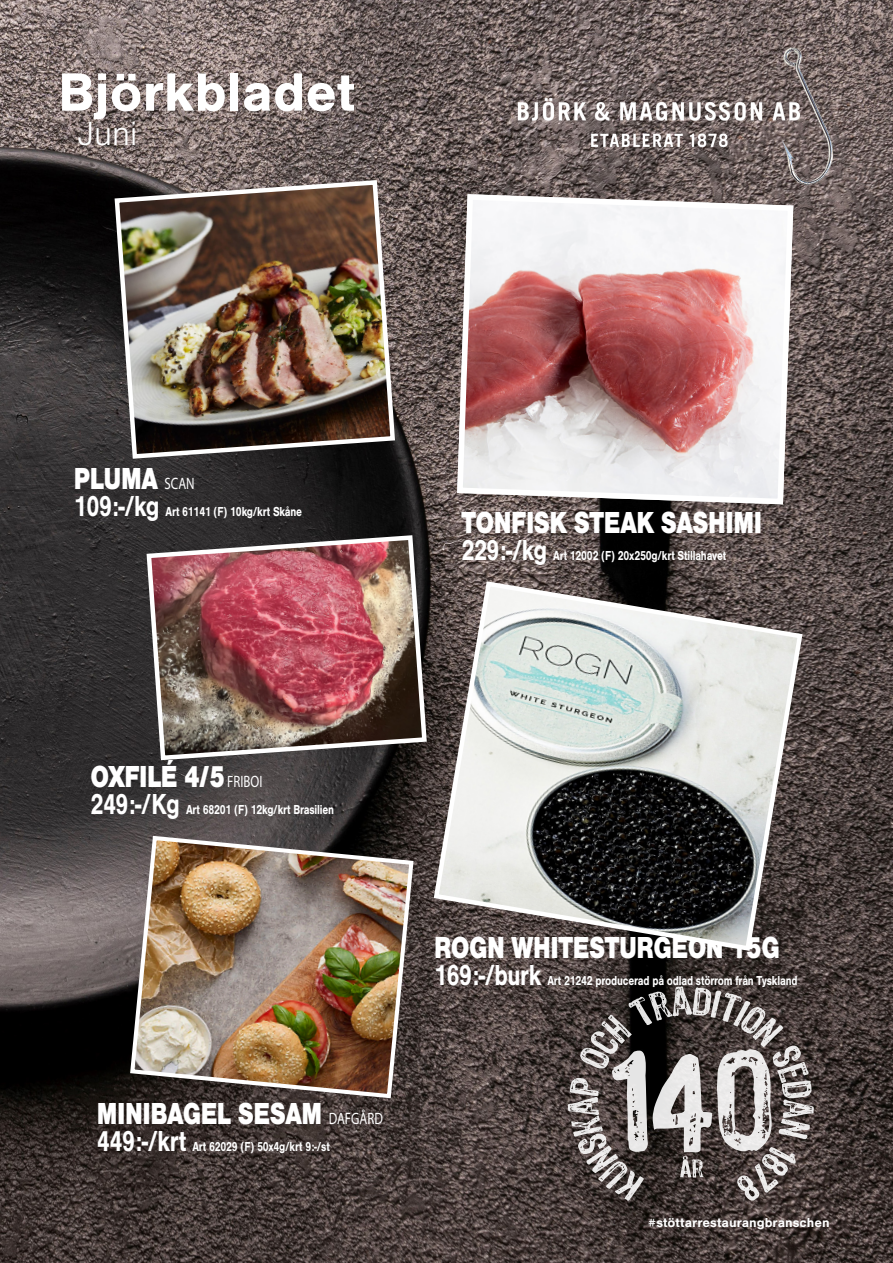
<style>
.page{position:relative;width:893px;height:1263px;background:#fff}
.page>*{position:absolute;margin:0;border:0;box-sizing:border-box;transform-origin:0 0}
.t1{font:700 55.8px "Nimbus San";color:#fff}
.t2{font:300 34.8px "Nimbus San";color:#fff}
.t3{font:900 31.5px "Nimbus San";letter-spacing:-.02em;color:#fff;scale:.78 1}
.t4{font:700 30px "Nimbus San";letter-spacing:-.02em;color:#fff;scale:.78 1}
.Styckeformat_1_-_bold{font:700 13.5px "Nimbus San";letter-spacing:-.02em;color:#fff;scale:.78 1}
.Styckeformat_1_-_bold-2{font:700 13.5px "Nimbus San";color:#fff}
.s1{font-family:"Myriad Pro";font-weight:400;font-size:16.5px}
</style>
<div class="page">
<img style="left:0;top:0;width:893px;height:1263px">
<img style="left:776px;top:42px;width:61px;height:148px">
<img style="left:582px;top:128px;width:153px;height:24px">
<img style="left:510px;top:93px;width:292px;height:34px">
<svg style="left:538px;top:1100px;width:2px;height:18px"></svg>
<svg style="left:568px;top:986px;width:246px;height:215px"></svg>
<img style="left:112px;top:178px;width:285px;height:283px">
<img style="left:144px;top:533px;width:285px;height:230px">
<img style="left:128px;top:834px;width:288px;height:266px">
<svg style="left:454px;top:191px;width:342px;height:316px"></svg>
<svg style="left:431px;top:579px;width:374px;height:374px"></svg>
<p class="t1" style="left:58px;top:61px;width:298px">Björkbladet</p>
<p class="t2" style="left:78px;top:116px;width:61px">Juni</p>
<p class="t3" style="left:74px;top:460px;width:157px">PLUMA <span class="s1">SCAN</span></p>
<p class="t4" style="left:74px;top:489px;width:111px">109:-/kg</p>
<p class="Styckeformat_1_-_bold" style="left:166px;top:504px;width:177px">Art 61141 (F) 10kg/krt Skåne</p>
<p class="t3" style="left:461px;top:505px;width:387px">TONFISK STEAK SASHIMI</p>
<p class="t4" style="left:461px;top:534px;width:111px">229:-/kg</p>
<p class="Styckeformat_1_-_bold" style="left:553px;top:548px;width:223px">Art 12002 (F) 20x250g/krt Stillahavet</p>
<p class="t3" style="left:90px;top:759px;width:222px">OXFILÉ 4/5 <span class="s1">FRIBOI</span></p>
<p class="t4" style="left:90px;top:787px;width:116px">249:-/Kg</p>
<p class="Styckeformat_1_-_bold" style="left:186px;top:802px;width:191px">Art 68201 (F) 12kg/krt Brasilien</p>
<p class="t3" style="left:97px;top:1095px;width:368px">MINIBAGEL SESAM <span class="s1">DAFGÅRD</span></p>
<p class="t4" style="left:97px;top:1124px;width:116px">449:-/krt</p>
<p class="Styckeformat_1_-_bold" style="left:192px;top:1138px;width:178px">Art 62029 (F) 50x4g/krt 9:-/st</p>
<p class="t3" style="left:434px;top:929px;width:445px">ROGN WHITESTURGEON 15G</p>
<p class="t4" style="left:434px;top:958px;width:139px">169:-/burk</p>
<p class="Styckeformat_1_-_bold" style="left:547px;top:972px;width:322px">Art 21242 producerad på odlad störrom från Tyskland</p>
<p class="Styckeformat_1_-_bold-2" style="left:648px;top:1215px;width:184px">#stöttarrestaurangbranschen</p>
</div>
